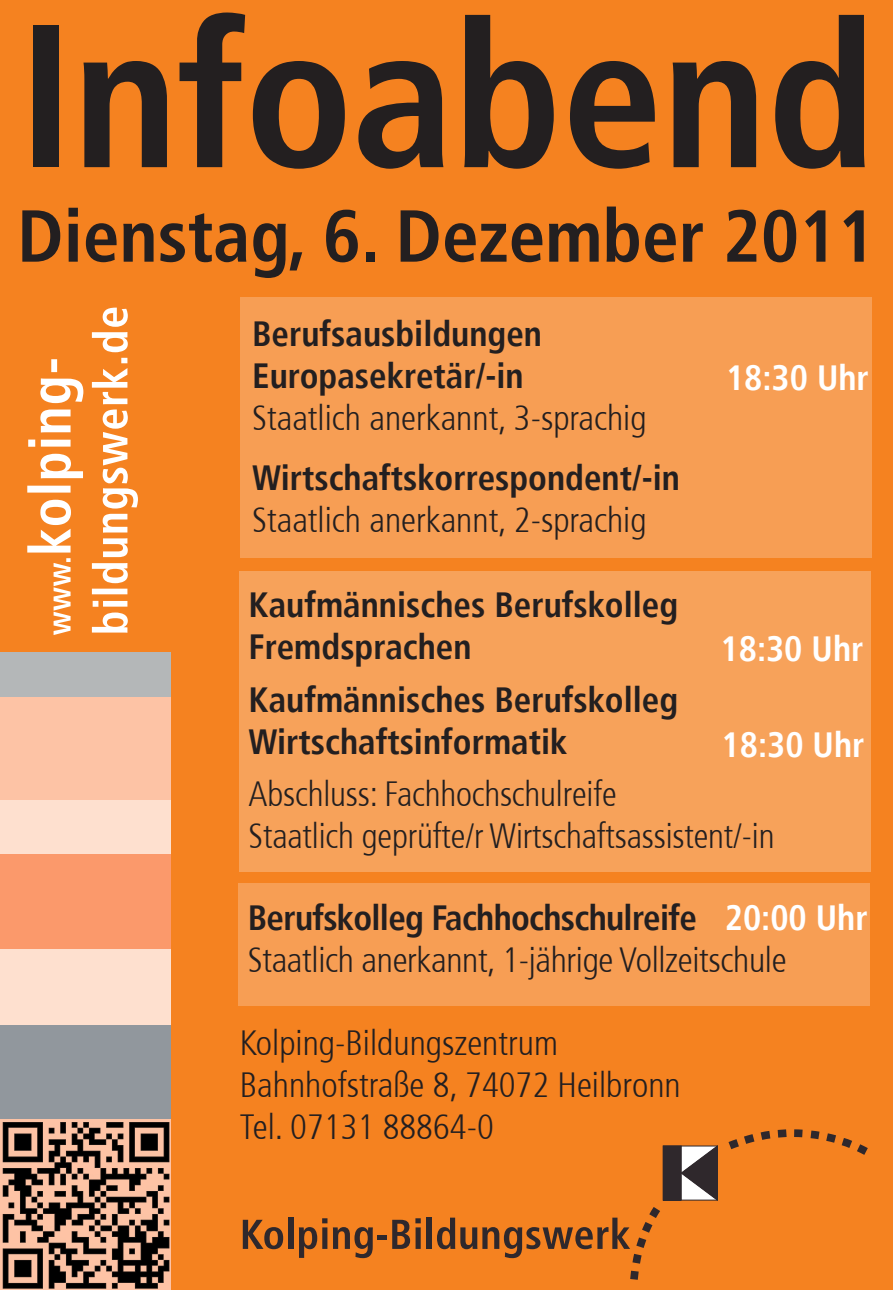
<style>
.page{position:relative;width:893px;height:1290px;background:#f58220}
.page>*{position:absolute;margin:0;border:0;box-sizing:border-box;transform-origin:0 0}
.t1{font:203px "KBW S Condensed Bold";letter-spacing:-.005em;color:#231f20}
.t2{font:73.5px "KBW S Condensed Bold";color:#231f20}
.t3{font:35px/42px "KBW S Condensed Regular";letter-spacing:-.005em;color:#231f20}
.t4{font:35px/42px "KBW S Condensed Bold";color:#231f20}
.t5{font:35px "KBW S Condensed Bold";color:#fff}
.t6{font:35px "KBW S Condensed Bold";letter-spacing:-.02em;color:#231f20}
</style>
<div class="page">
<svg style="left:92px;top:308px;width:46px;height:325px"></svg>
<svg style="left:27px;top:359px;width:56px;height:276px"></svg>
<svg style="left:243px;top:1220px;width:40px;height:29px"></svg>
<div style="left:288px;top:1217px;width:5px;height:32px;background:#2f282c"></div>
<svg style="left:299px;top:1218px;width:28px;height:40px"></svg>
<div style="left:322px;top:1227px;width:5px;height:22px;background:#2f282c"></div>
<svg style="left:333px;top:1227px;width:40px;height:31px"></svg>
<hr style="left:377px;top:1235px;width:10px;height:4px;background:#2f282c">
<svg style="left:392px;top:1218px;width:29px;height:31px"></svg>
<div style="left:416px;top:1227px;width:5px;height:22px;background:#2f282c"></div>
<div style="left:427px;top:1217px;width:5px;height:32px;background:#2f282c"></div>
<svg style="left:437px;top:1129px;width:431px;height:151px"></svg>
<div style="left:0;top:652px;width:170px;height:53px;background:#b4b7b8"></div>
<div style="left:0;top:787px;width:170px;height:87px;background:#fee0cf"></div>
<div style="left:0;top:854px;width:170px;height:98px;background:#fb996b"></div>
<div style="left:0;top:697px;width:170px;height:102px;background:#fdc3a5"></div>
<div style="left:0;top:949px;width:170px;height:92px;background:#fee0cf"></div>
<div style="left:0;top:1025px;width:171px;height:114px;background:#91979d"></div>
<div style="left:239px;top:570px;width:632px;height:301px;background:#f7a25a"></div>
<div style="left:241px;top:298px;width:631px;height:260px;background:#f79e54"></div>
<div style="left:238px;top:883px;width:632px;height:122px;background:#f79e54"></div>
<img style="left:0;top:1119px;width:171px;height:171px">
<h1 class="t1" style="left:17px;top:-24px;width:860px">Infoabend</h1>
<h2 class="t2" style="left:17px;top:193px;width:860px">Dienstag, 6. Dezember 2011</h2>
<p class="t4" style="left:252px;top:313px;width:291px">Berufsausbildungen<br>Europasekretär/-in</p>
<p class="t3" style="left:252px;top:398px;width:396px">Staatlich anerkannt, 3-sprachig</p>
<p class="t4" style="left:252px;top:457px;width:429px">Wirtschaftskorrespondent/-in</p>
<p class="t3" style="left:252px;top:499px;width:396px">Staatlich anerkannt, 2-sprachig</p>
<p class="t5" style="left:726px;top:357px;width:144px">18:30 Uhr</p>
<p class="t4" style="left:249px;top:584px;width:431px">Kaufmännisches Berufskolleg<br>Fremdsprachen</p>
<p class="t4" style="left:249px;top:679px;width:431px">Kaufmännisches Berufskolleg<br>Wirtschaftsinformatik</p>
<p class="t3" style="left:249px;top:774px;width:527px">Abschluss: Fachhochschulreife<br>Staatlich geprüfte/r Wirtschaftsassistent/-in</p>
<p class="t5" style="left:721px;top:628px;width:144px">18:30 Uhr</p>
<p class="t5" style="left:722px;top:724px;width:144px">18:30 Uhr</p>
<p class="t6" style="left:248px;top:897px;width:451px">Berufskolleg Fachhochschulreife</p>
<p class="t3" style="left:248px;top:939px;width:540px">Staatlich anerkannt, 1-jährige Vollzeitschule</p>
<p class="t5" style="left:725px;top:897px;width:144px">20:00 Uhr</p>
<p class="t3" style="left:240px;top:1022px;width:443px">Kolping-Bildungszentrum<br>Bahnhofstraße 8, 74072 Heilbronn<br>Tel. 07131 88864-0</p>
</div>
